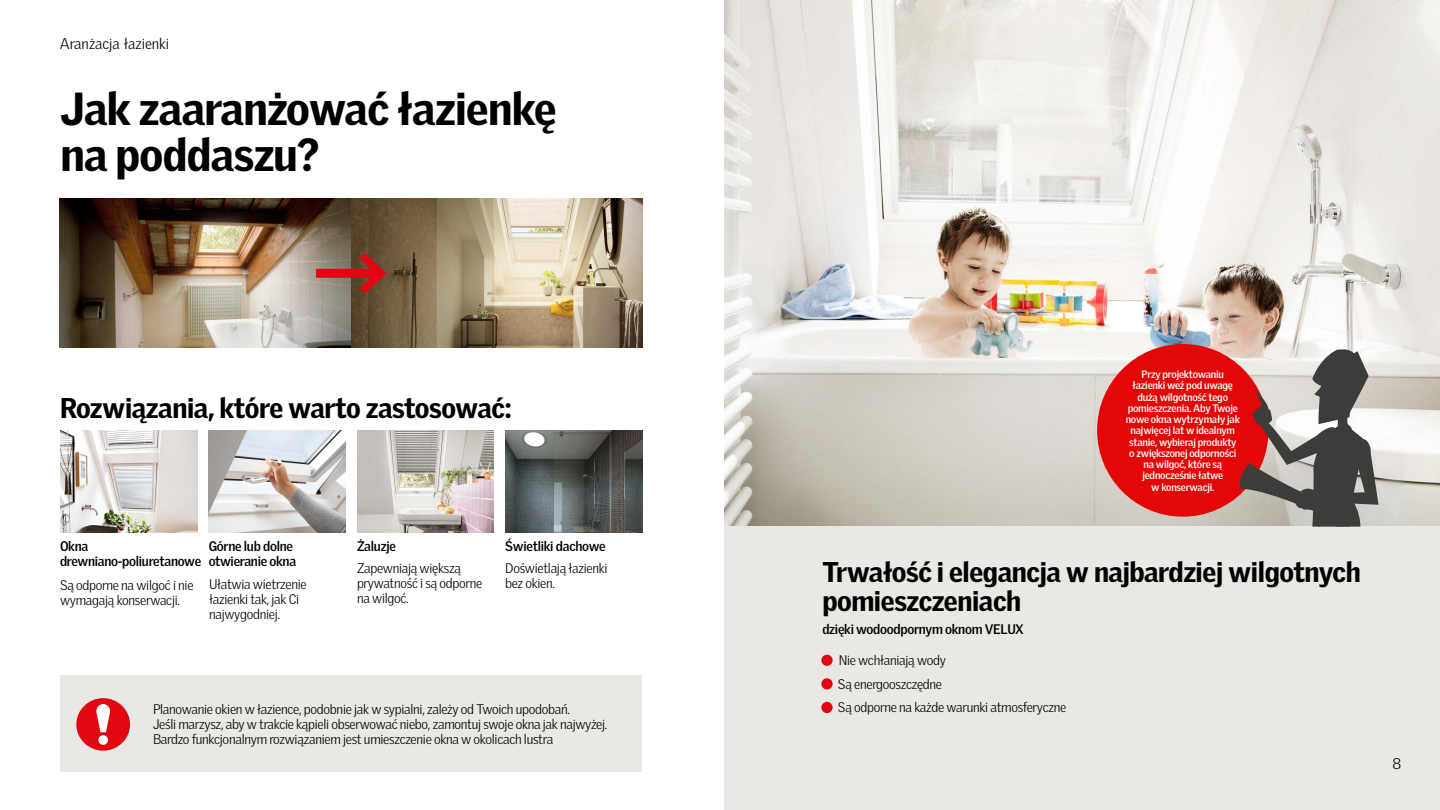
<style>
.page{position:relative;width:1440px;height:810px;background:#fff}
.page>*{position:absolute;margin:0;border:0;box-sizing:border-box;transform-origin:0 0}
.t1{font:900 45px/46.5px "Velux Gothic";letter-spacing:-.015em;color:#000}
.t2{font:900 27.75px/29.2px "Velux Gothic";letter-spacing:-.015em;color:#000}
.t3{font:300 15px "Velux Gothic";color:#000}
.t4{font:300 13.5px/15px "Velux Gothic";letter-spacing:-.02em;color:#000}
.t5{font:700 13.5px/15px "Velux Gothic";letter-spacing:-.02em;color:#000}
.t6{font:700 10.5px/11.2px "Velux Gothic";letter-spacing:-.02em;color:#fff;text-align:center}
</style>
<div class="page">
<img style="left:505px;top:431px;width:137px;height:101px">
<img style="left:209px;top:431px;width:136px;height:101px">
<div style="left:60px;top:675px;width:582px;height:97px;background:#e9e8e4"></div>
<div style="left:76px;top:698px;width:54px;height:53px;background:#e30613;border-radius:50%"></div>
<div style="left:98px;top:735px;width:10px;height:10px;background:#fff;border-radius:50%"></div>
<svg style="left:96px;top:704px;width:14px;height:29px"></svg>
<img style="left:357px;top:431px;width:137px;height:101px">
<img style="left:725px;top:0;width:715px;height:527px">
<div style="left:724px;top:527px;width:716px;height:283px;background:#e9e8e4"></div>
<div style="left:821px;top:678px;width:12px;height:12px;background:#e30613;border-radius:50%"></div>
<div style="left:821px;top:702px;width:12px;height:11px;background:#e30613;border-radius:50%"></div>
<img style="left:60px;top:199px;width:582px;height:149px">
<img style="left:60px;top:431px;width:137px;height:101px">
<svg style="left:360px;top:254px;width:25px;height:39px"></svg>
<div style="left:316px;top:269px;width:62px;height:9px;background:#e30512"></div>
<div style="left:1097px;top:344px;width:172px;height:173px;background:#e50707;border-radius:50%"></div>
<svg style="left:1239px;top:336px;width:140px;height:191px"></svg>
<div style="left:821px;top:655px;width:12px;height:11px;background:#e30613;border-radius:50%"></div>
<p class="t3" style="left:60px;top:35px;width:111px">Aranżacja łazienki</p>
<h1 class="t1" style="left:60px;top:85px;width:498px">Jak zaaranżować łazienkę na poddaszu?</h1>
<h2 class="t2" style="left:60px;top:393px;width:453px">Rozwiązania, które warto zastosować:</h2>
<p class="t5" style="left:60px;top:539px;width:143px">Okna drewniano-poliuretanowe</p>
<p class="t4" style="left:60px;top:578px;width:135px">Są odporne na wilgoć i nie wymagają konserwacji.</p>
<p class="t5" style="left:209px;top:539px;width:86px">Górne lub dolne</p>
<p class="t5" style="left:505px;top:539px;width:102px">Świetliki dachowe</p>
<p class="t5" style="left:209px;top:554px;width:89px">otwieranie okna</p>
<p class="t4" style="left:209px;top:576px;width:99px">Ułatwia wietrzenie łazienki tak, jak Ci najwygodniej.</p>
<p class="t5" style="left:357px;top:539px;width:41px">Żaluzje</p>
<p class="t4" style="left:357px;top:561px;width:127px">Zapewniają większą prywatność i są odporne na wilgoć.</p>
<p class="t4" style="left:505px;top:561px;width:104px">Doświetlają łazienki bez okien.</p>
<p class="t4" style="left:153px;top:702px;width:456px">Planowanie okien w łazience, podobnie jak w sypialni, zależy od Twoich upodobań.<br>Jeśli marzysz, aby w trakcie kąpieli obserwować niebo, zamontuj swoje okna jak najwyżej.<br>Bardzo funkcjonalnym rozwiązaniem jest umieszczenie okna w okolicach lustra</p>
<p class="t6" style="left:1126px;top:369px;width:116px">Przy projektowaniu łazienki weź pod uwagę dużą wilgotność tego pomieszczenia. Aby Twoje nowe okna wytrzymały jak najwięcej lat w idealnym stanie, wybieraj produkty o zwiększonej odporności na wilgoć, które są jednocześnie łatwe<br>w konserwacji.</p>
<h2 class="t2" style="left:822px;top:557px;width:540px">Trwałość i elegancja w najbardziej wilgotnych pomieszczeniach</h2>
<p class="t4" style="left:839px;top:652px;width:109px">Nie wchłaniają wody</p>
<p class="t5" style="left:822px;top:622px;width:203px">dzięki wodoodpornym oknom VELUX</p>
<p class="t4" style="left:838px;top:672px;width:230px;line-height:23.6px">Są energooszczędne<br>Są odporne na każde warunki atmosferyczne</p>
<p class="t3" style="left:1393px;top:755px;width:10px">8</p>
</div>
